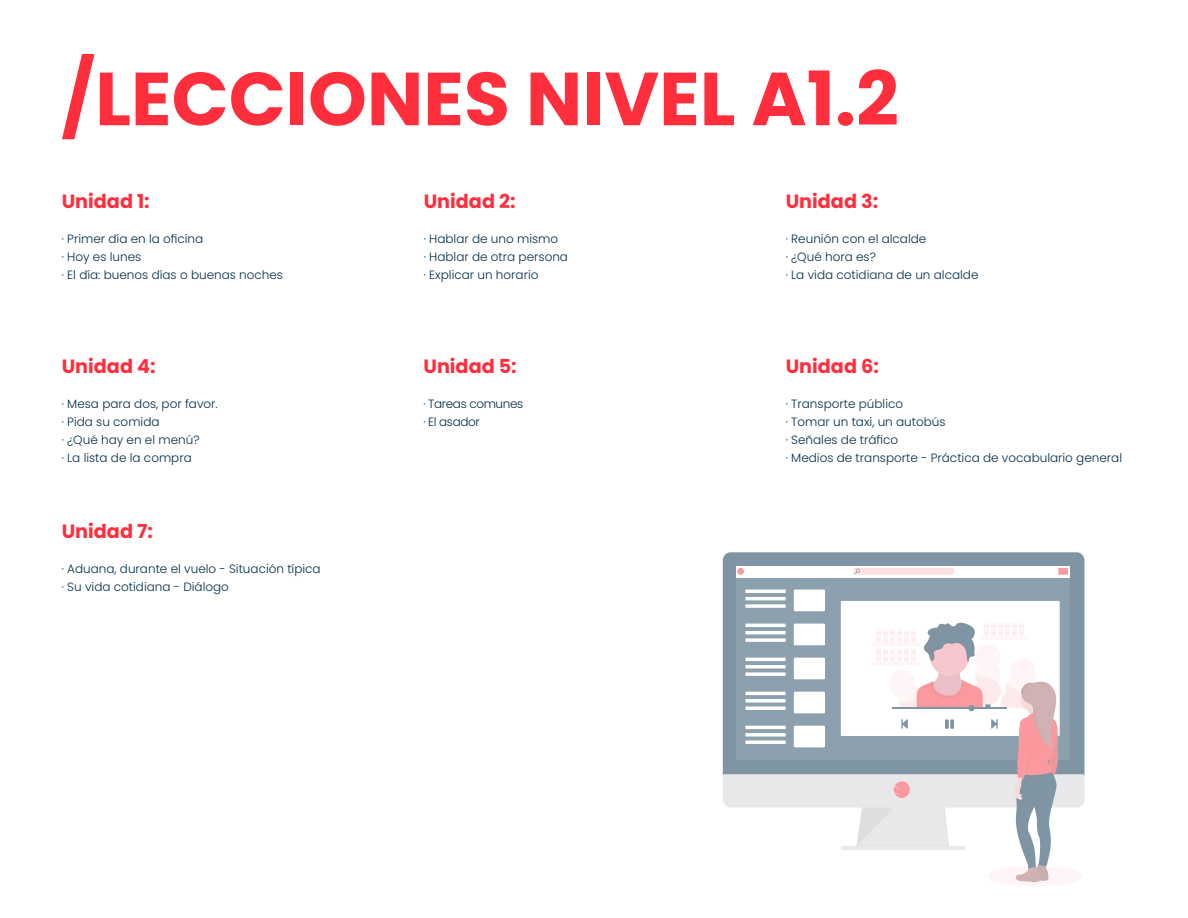
<style>
.page{position:relative;width:1188px;height:918px;background:#fff}
.page>*{position:absolute;margin:0;border:0;box-sizing:border-box;transform-origin:0 0}
.t1{font:700 75px "Poppins";color:#ff2e3d}
.t2{font:700 19.2px "Poppins";color:#ff2e3d}
.t3{font:300 12px "Poppins";color:#032e4a}
.t4{font:300 12px "Poppins";letter-spacing:-.03em;color:#032e4a}
</style>
<div class="page">
<svg style="left:723px;top:552px;width:362px;height:224px;background:#8498a7"></svg>
<svg style="left:736px;top:566px;width:334px;height:57px;background:#91a4b0"></svg>
<div style="left:841px;top:601px;width:219px;height:135px;background:#fff"></div>
<div style="left:736px;top:566px;width:333px;height:11px;background:#fff"></div>
<div style="left:1058px;top:568px;width:10px;height:7px;background:#fb999f"></div>
<div style="left:853px;top:568px;width:101px;height:7px;background:#fde0e1"></div>
<svg style="left:855px;top:569px;width:5px;height:5px"></svg>
<div style="left:737px;top:568px;width:7px;height:7px;background:#fb999f;border-radius:50%"></div>
<div style="left:794px;top:590px;width:31px;height:21px;background:#fff"></div>
<hr style="left:745px;top:590px;width:41px;height:3px;background:#fff">
<hr style="left:745px;top:597px;width:41px;height:3px;background:#fff">
<svg style="left:745px;top:604px;width:41px;height:4px"></svg>
<svg style="left:723px;top:623px;width:361px;height:260px"></svg>
<p class="t1" style="left:61px;top:55px;width:839px">/LECCIONES NIVEL A1.2</p>
<p class="t2" style="left:62px;top:191px;width:89px">Unidad 1:</p>
<p class="t3" style="left:62px;top:232px;width:143px">· Primer día en la oficina</p>
<p class="t3" style="left:62px;top:250px;width:81px">· Hoy es lunes</p>
<p class="t3" style="left:62px;top:268px;width:223px">· El día: buenos días o buenas noches</p>
<p class="t2" style="left:62px;top:356px;width:95px">Unidad 4:</p>
<p class="t3" style="left:62px;top:397px;width:158px">· Mesa para dos, por favor.</p>
<p class="t3" style="left:62px;top:415px;width:99px">· Pida su comida</p>
<p class="t3" style="left:62px;top:433px;width:139px">· ¿Qué hay en el menú?</p>
<p class="t3" style="left:62px;top:451px;width:132px">· La lista de la compra</p>
<p class="t2" style="left:62px;top:521px;width:93px">Unidad 7:</p>
<p class="t3" style="left:62px;top:562px;width:260px">· Aduana, durante el vuelo - Situación típica</p>
<p class="t3" style="left:62px;top:580px;width:169px">· Su vida cotidiana - Diálogo</p>
<p class="t2" style="left:424px;top:191px;width:93px">Unidad 2:</p>
<p class="t3" style="left:424px;top:232px;width:136px">· Hablar de uno mismo</p>
<p class="t3" style="left:424px;top:250px;width:146px">· Hablar de otra persona</p>
<p class="t3" style="left:424px;top:268px;width:116px">· Explicar un horario</p>
<p class="t2" style="left:423px;top:356px;width:95px">Unidad 5:</p>
<p class="t4" style="left:423px;top:397px;width:101px">· Tareas comunes</p>
<p class="t4" style="left:423px;top:415px;width:58px">· El asador</p>
<p class="t2" style="left:786px;top:191px;width:94px">Unidad 3:</p>
<p class="t3" style="left:786px;top:232px;width:142px">· Reunión con el alcalde</p>
<p class="t3" style="left:786px;top:250px;width:92px">· ¿Qué hora es?</p>
<p class="t3" style="left:786px;top:268px;width:194px">· La vida cotidiana de un alcalde</p>
<p class="t2" style="left:786px;top:356px;width:95px">Unidad 6:</p>
<p class="t3" style="left:786px;top:397px;width:119px">· Transporte público</p>
<p class="t3" style="left:786px;top:415px;width:161px">· Tomar un taxi, un autobús</p>
<p class="t3" style="left:786px;top:433px;width:114px">· Señales de tráfico</p>
<p class="t3" style="left:786px;top:451px;width:338px">· Medios de transporte - Práctica de vocabulario general</p>
</div>
